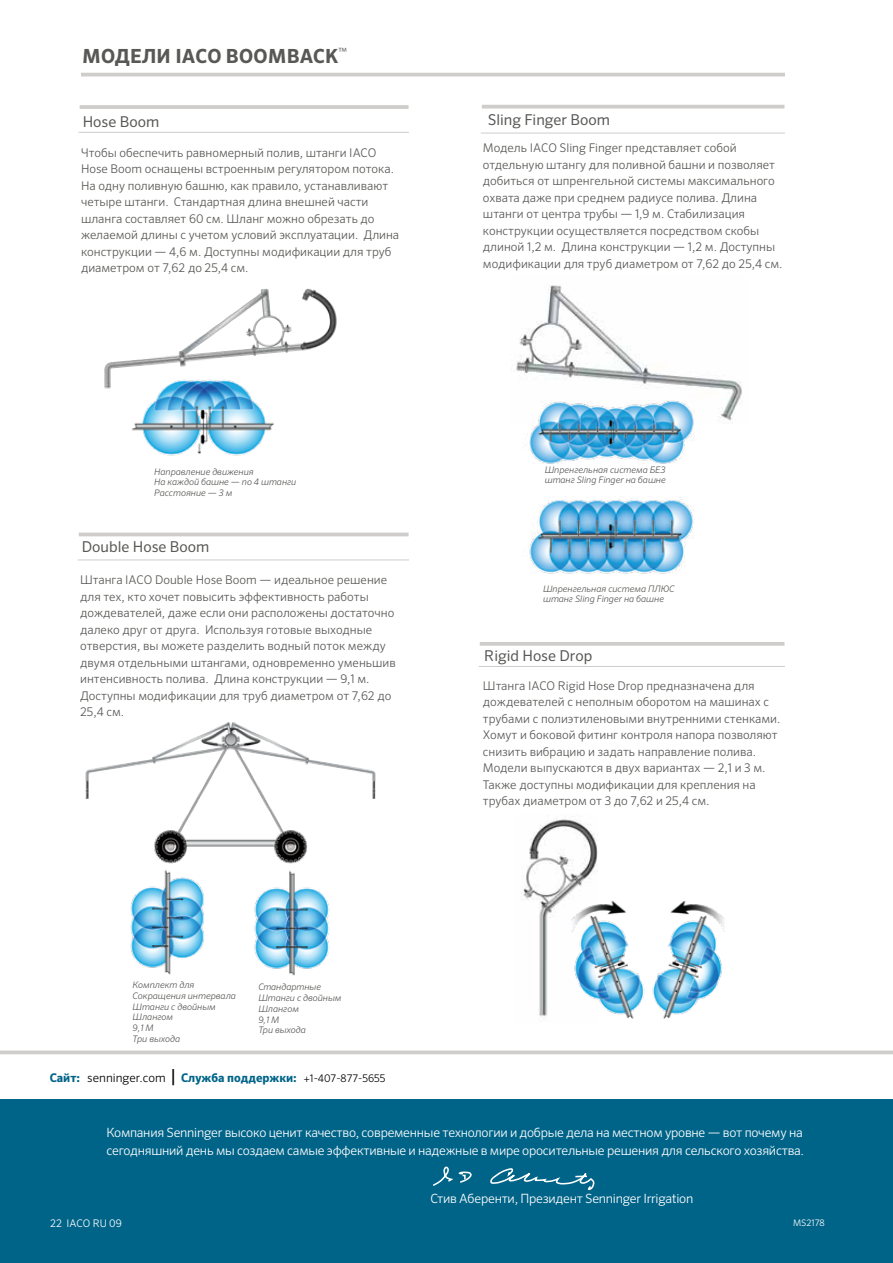
<style>
.page{position:relative;width:893px;height:1263px;background:#fff}
.page>*{position:absolute;margin:0;border:0;box-sizing:border-box;transform-origin:0 0}
.t1{font:700 19.5px "Sero Pro";letter-spacing:.01em;color:#585956}
.t2{font:15px "Sero Pro";color:#585956}
.t3{font:300 12.75px/18px "Sero Pro";letter-spacing:-.02em;color:#fff}
.t4{font:300 12px/16.5px "Sero Pro";color:#585956}
.t5{font:700 12px "Sero Pro";color:#006488}
.t6{font:300 10.5px "Sero Pro";color:#fff}
.t7{font:italic 300 9px/10.8px "Sero Pro";color:#585956}
.t8{font:300 9px "Sero Pro";color:#fff}
.s1{font-weight:300;color:#000}
.s2{font-weight:400;font-size:18px;color:#000}
.s3{font-weight:300;font-size:10.5px;color:#000}
</style>
<div class="page">
<div style="left:0;top:1099px;width:893px;height:164px;background:#006488"></div>
<svg style="left:433px;top:1166px;width:39px;height:20px"></svg>
<svg style="left:490px;top:1168px;width:105px;height:22px"></svg>
<hr style="left:81px;top:73px;width:704px;height:3px;background:#cfcdcb">
<svg style="left:0;top:1050px;width:893px;height:4px;background:#d5d3d2"></svg>
<hr style="left:80px;top:105px;width:329px;height:4px;background:#cfcdcb">
<hr style="left:79px;top:132px;width:330px;height:1px;background:#cfcdcb">
<svg style="left:482px;top:105px;width:302px;height:4px"></svg>
<hr style="left:481px;top:133px;width:304px;height:1px;background:#cfcdcb">
<img style="left:516px;top:285px;width:226px;height:139px">
<img style="left:104px;top:288px;width:233px;height:101px">
<img style="left:521px;top:816px;width:76px;height:201px">
<img style="left:85px;top:722px;width:291px;height:141px">
<hr style="left:79px;top:533px;width:330px;height:3px;background:#cfcdcb">
<hr style="left:78px;top:560px;width:331px;height:1px;background:#cfcdcb">
<svg style="left:480px;top:642px;width:304px;height:4px"></svg>
<hr style="left:479px;top:666px;width:306px;height:1px;background:#cfcdcb">
<img style="left:126px;top:862px;width:80px;height:113px">
<img style="left:571px;top:874px;width:154px;height:145px">
<img style="left:516px;top:400px;width:192px;height:64px">
<img style="left:529px;top:496px;width:165px;height:78px">
<img style="left:131px;top:372px;width:145px;height:84px">
<img style="left:254px;top:863px;width:76px;height:113px">
<h1 class="t1" style="left:82px;top:44px;width:267px">МОДЕЛИ IACO BOOMBACK<sup>™</sup></h1>
<p class="t2" style="left:83px;top:112px;width:78px">Hose Boom</p>
<p class="t2" style="left:488px;top:111px;width:124px">Sling Finger Boom</p>
<p class="t4" style="left:81px;top:144px;width:320px">Чтобы обеспечить равномерный полив, штанги IACO Hose Boom оснащены встроенным регулятором потока.<br>На одну поливную башню, как правило, устанавливают четыре штанги. Стандартная длина внешней части шланга составляет 60 см. Шланг можно обрезать до желаемой длины с учетом условий эксплуатации. Длина конструкции — 4,6 м. Доступны модификации для труб диаметром от 7,62 до 25,4 см.</p>
<p class="t4" style="left:483px;top:140px;width:301px">Модель IACO Sling Finger представляет собой отдельную штангу для поливной башни и позволяет добиться от шпренгельной системы максимального охвата даже при среднем радиусе полива. Длина штанги от центра трубы — 1,9 м. Стабилизация конструкции осуществляется посредством скобы длиной 1,2 м. Длина конструкции — 1,2 м. Доступны модификации для труб диаметром от 7,62 до 25,4 см.</p>
<p class="t7" style="left:154px;top:466px;width:144px">Направление движения<br>На каждой башне — по 4 штанги<br>Расстояние — 3 м</p>
<p class="t2" style="left:82px;top:538px;width:129px">Double Hose Boom</p>
<p class="t4" style="left:80px;top:572px;width:317px">Штанга IACO Double Hose Boom — идеальное решение для тех, кто хочет повысить эффективность работы дождевателей, даже если они расположены достаточно далеко друг от друга. Используя готовые выходные отверстия, вы можете разделить водный поток между двумя отдельными штангами, одновременно уменьшив интенсивность полива. Длина конструкции — 9,1 м.<br>Доступны модификации для труб диаметром от 7,62 до 25,4 см.</p>
<p class="t7" style="left:133px;top:979px;width:105px">Комплект для<br>Сокращения интервала<br>Штанги с двойным<br>Шлангом<br>9,1 M<br>Три выхода</p>
<p class="t7" style="left:258px;top:981px;width:85px">Стандартные<br>Штанги с двойным<br>Шлангом<br>9,1 M<br>Три выхода</p>
<p class="t5" style="left:50px;top:1070px;width:337px">Сайт: <span class="s1">senninger.com</span> <span class="s2">|</span> Служба поддержки: <span class="s3">+1-407-877-5655</span></p>
<p class="t7" style="left:545px;top:464px;width:123px">Шпренгельная система БЕЗ штанг Sling Finger на башне</p>
<p class="t7" style="left:543px;top:583px;width:133px">Шпренгельная система ПЛЮС штанг Sling Finger на башне</p>
<p class="t2" style="left:484px;top:647px;width:110px">Rigid Hose Drop</p>
<p class="t4" style="left:483px;top:677px;width:299px">Штанга IACO Rigid Hose Drop предназначена для дождевателей с неполным оборотом на машинах с трубами с полиэтиленовыми внутренними стенками.<br>Хомут и боковой фитинг контроля напора позволяют снизить вибрацию и задать направление полива.<br>Модели выпускаются в двух вариантах — 2,1 и 3 м.<br>Также доступны модификации для крепления на трубах диаметром от 3 до 7,62 и 25,4 см.</p>
<p class="t3" style="left:106px;top:1123px;width:699px">Компания Senninger высоко ценит качество, современные технологии и добрые дела на местном уровне — вот почему на сегодняшний день мы создаем самые эффективные и надежные в мире оросительные решения для сельского хозяйства.</p>
<p class="t3" style="left:430px;top:1189px;width:264px">Стив Аберенти, Президент Senninger Irrigation</p>
<p class="t8" style="left:793px;top:1217px;width:33px">MS2178</p>
<p class="t6" style="left:50px;top:1217px;width:73px">22 IACO RU 09</p>
</div>
